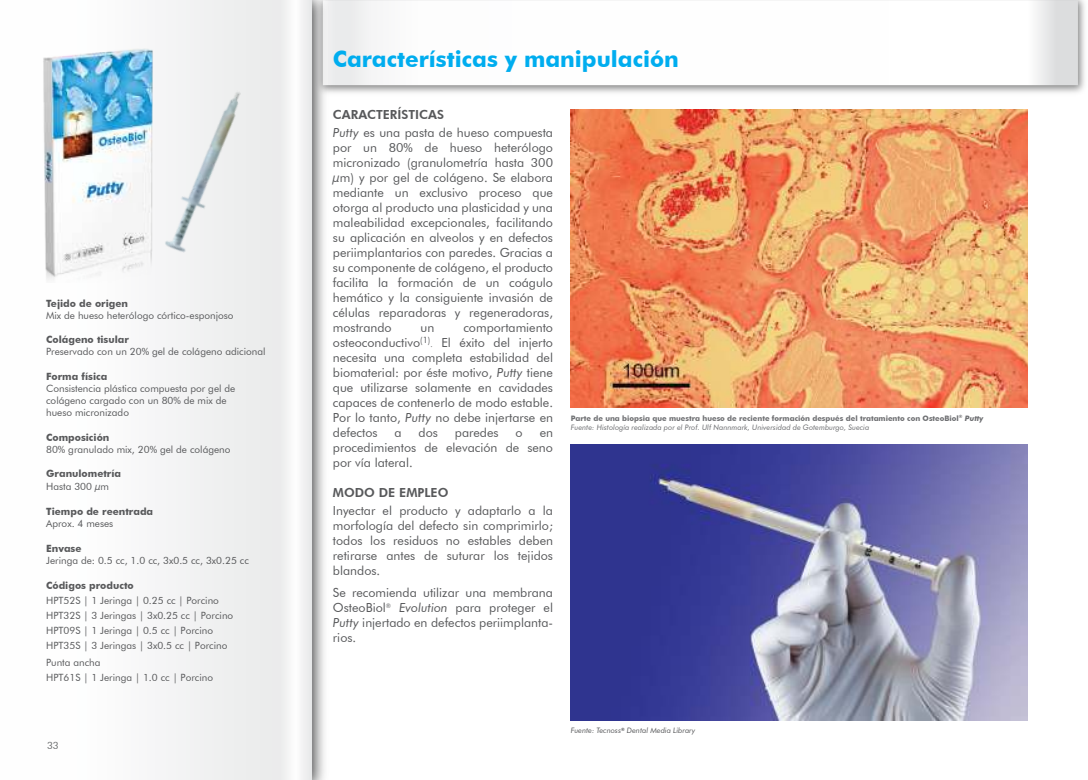
<style>
.page{position:relative;width:1088px;height:780px;background:#fff}
.page>*{position:absolute;margin:0;border:0;box-sizing:border-box;transform-origin:0 0}
.t1{font:700 22.5px "Futura BT";color:#00adef}
.t2{font:12.5px/15px "Futura BT";color:#57585a;text-align:justify}
.t3{font:800 12.5px "Futura BT";color:#58595b}
.t4{font:10px/15px "Futura BT";color:#58595b}
.t5{font:700 10px "Futura BT";color:#58595b}
.t6{font:10px "Futura BT";color:#6d6f70}
.t7{font:700 7.5px/9px "Futura BT";color:#6d6e71}
.t8{font:italic 7.5px "Futura BT";color:#58595b}
.s1{font-weight:800;color:#58595b}
.s2{font-style:italic}
.s3{font-size:7.5px}
.s4{font-weight:400;font-style:italic}
</style>
<div class="page">
<img style="left:332px;top:0;width:753px;height:93px">
<img style="left:332px;top:0;width:746px;height:85px">
<img style="left:312px;top:0;width:20px;height:780px">
<img style="left:571px;top:110px;width:457px;height:298px">
<img style="left:570px;top:445px;width:458px;height:275px">
<img style="left:156px;top:90px;width:130px;height:168px">
<img style="left:43px;top:42px;width:113px;height:241px">
<p class="t5" style="left:46px;top:299px;width:83px">Tejido de origen</p>
<p class="t4" style="left:46px;top:308px;width:189px">Mix de hueso heterólogo córtico-esponjoso</p>
<p class="t5" style="left:46px;top:335px;width:84px">Colágeno tisular</p>
<p class="t4" style="left:46px;top:345px;width:221px">Preservado con un 20% gel de colágeno adicional</p>
<p class="t5" style="left:46px;top:372px;width:63px">Forma física</p>
<p class="t4" style="left:46px;top:383px;width:191px;line-height:12px">Consistencia plástica compuesta por gel de colágeno cargado con un 80% de mix de hueso micronizado</p>
<p class="t5" style="left:46px;top:433px;width:65px">Composición</p>
<p class="t4" style="left:46px;top:442px;width:186px">80% granulado mix, 20% gel de colágeno</p>
<p class="t5" style="left:46px;top:469px;width:76px">Granulometría</p>
<p class="t4" style="left:46px;top:479px;width:64px">Hasta 300 µm</p>
<p class="t5" style="left:46px;top:507px;width:109px">Tiempo de reentrada</p>
<p class="t4" style="left:46px;top:517px;width:69px">Aprox. 4 meses</p>
<p class="t5" style="left:46px;top:544px;width:37px">Envase</p>
<p class="t4" style="left:46px;top:554px;width:204px">Jeringa de: 0.5 cc, 1.0 cc, 3x0.5 cc, 3x0.25 cc</p>
<p class="t5" style="left:46px;top:581px;width:89px">Códigos producto</p>
<p class="t4" style="left:46px;top:593px;width:189px">HPT52S | 1 Jeringa | 0.25 cc | Porcino HPT32S | 3 Jeringas | 3x0.25 cc | Porcino HPT09S | 1 Jeringa | 0.5 cc | Porcino HPT35S | 3 Jeringas | 3x0.5 cc | Porcino</p>
<p class="t4" style="left:46px;top:656px;width:168px">Punta ancha<br>HPT61S | 1 Jeringa | 1.0 cc | Porcino</p>
<p class="t6" style="left:47px;top:741px;width:13px">33</p>
<h1 class="t1" style="left:333px;top:50px;width:347px">Características y manipulación</h1>
<p class="t2" style="left:333px;top:107px;width:222px;line-height:17.5px"><span class="s1">CARACTERÍSTICAS<br></span><span class="s2">Putty</span> es una pasta de hueso compuesta</p>
<p class="t2" style="left:333px;top:141px;width:222px">por un 80% de hueso heterólogo micronizado (granulometría hasta 300 µm) y por gel de colágeno. Se elabora mediante un exclusivo proceso que otorga al producto una plasticidad y una maleabilidad excepcionales, facilitando su aplicación en alveolos y en defectos periimplantarios con paredes. Gracias a su componente de colágeno, el producto facilita la formación de un coágulo hemático y la consiguiente invasión de células reparadoras y regeneradoras, mostrando</p>
<p class="t2" style="left:333px;top:321px;width:222px;text-indent:130px">comportamiento osteoconductivo<sup>(1)</sup><span class="s3">.</span> El éxito del injerto necesita una completa estabilidad del biomaterial: por éste motivo, <span class="s2">Putty</span> tiene que utilizarse solamente en cavidades capaces de contenerlo de modo estable.<br>Por lo tanto, <span class="s2">Putty</span> no debe injertarse en defectos</p>
<p class="t2" style="left:421px;top:321px;width:15px">un</p>
<p class="t2" style="left:394px;top:426px;width:9px">a</p>
<p class="t2" style="left:419px;top:426px;width:21px">dos</p>
<p class="t2" style="left:455px;top:426px;width:45px">paredes</p>
<p class="t2" style="left:516px;top:426px;width:9px">o</p>
<p class="t2" style="left:333px;top:426px;width:222px;text-indent:207px">en procedimientos de elevación de seno por vía lateral.</p>
<p class="t3" style="left:333px;top:487px;width:117px">MODO DE EMPLEO</p>
<p class="t2" style="left:333px;top:503px;width:222px">Inyectar el producto y adaptarlo a la morfología del defecto sin comprimirlo; todos los residuos no estables deben retirarse antes de suturar los tejidos blandos.</p>
<p class="t2" style="left:333px;top:586px;width:222px">Se recomienda utilizar una membrana OsteoBiol<sup>®</sup> <span class="s2">Evolution</span> para proteger el <span class="s2">Putty</span> injertado en defectos periimplanta&shy;rios.</p>
<p class="t7" style="left:571px;top:414px;width:414px">Parte de una biopsia que muestra hueso de reciente formación después del tratamiento con OsteoBiol<sup>®</sup> <span class="s2">Putty<br></span><span class="s4">Fuente: Histología realizada por el Prof. Ulf Nannmark, Universidad de Gotemburgo, Suecia</span></p>
<p class="t8" style="left:571px;top:727px;width:126px">Fuente: Tecnoss<sup>®</sup> Dental Media Library</p>
</div>
